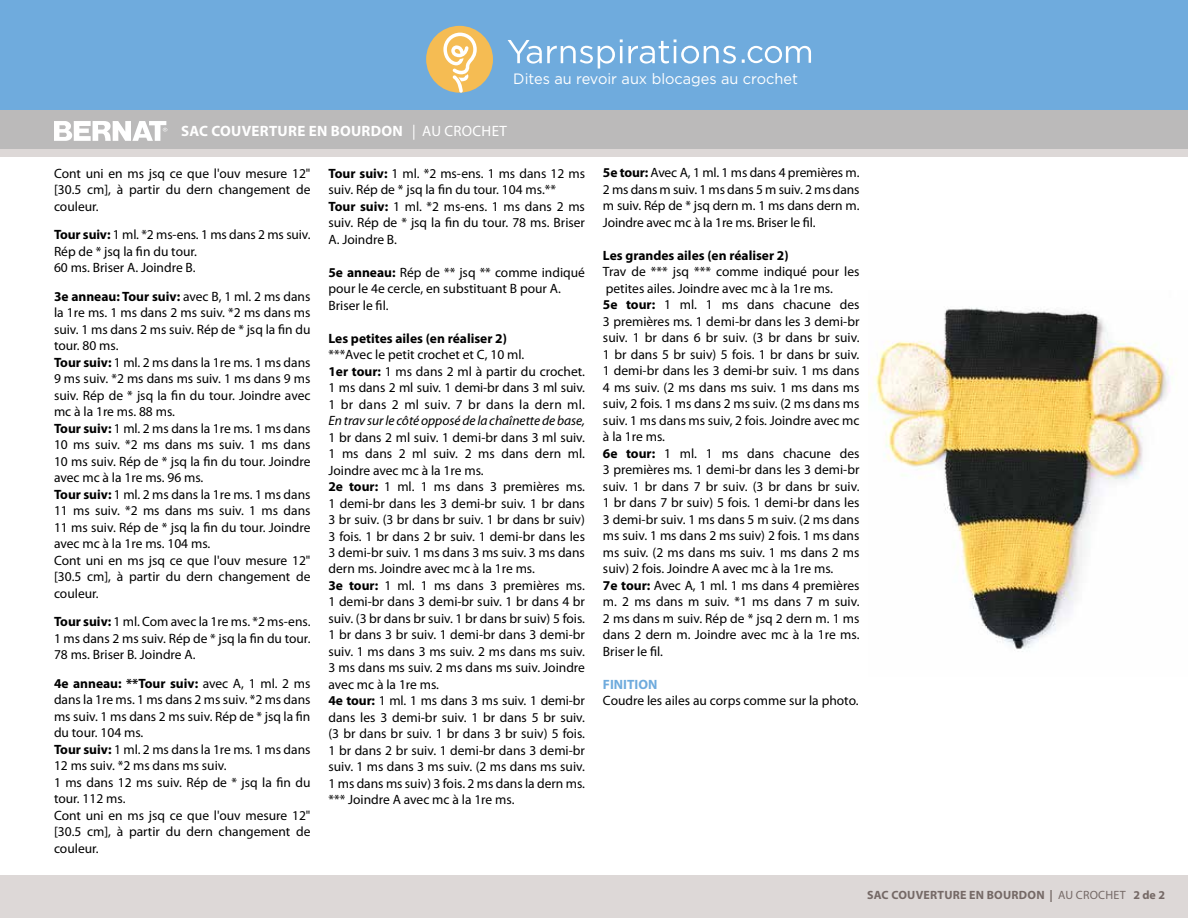
<style>
.page{position:relative;width:1188px;height:918px;background:#fff}
.page>*{position:absolute;margin:0;border:0;box-sizing:border-box;transform-origin:0 0}
.t1{font:15px "Gotham";color:#fff}
.t2{font:700 15px "Myriad Pro";letter-spacing:.02em;color:#fff}
.t3{font:13.5px/16.5px "Myriad Pro";color:#000}
.t4{font:700 13.5px "Myriad Pro";color:#000}
.t5{font:italic 13.5px "Myriad Pro";color:#000}
.t6{font:700 13.5px "Myriad Pro";color:#6fabdd}
.t7{font:700 12px "Myriad Pro";letter-spacing:.02em;color:#756966}
.s1{font-weight:400}
.s2{font-weight:700}
</style>
<div class="page">
<div style="left:0;top:149px;width:1188px;height:769px;background:#ddd8d7"></div>
<div style="left:0;top:0;width:1188px;height:116px;background:#6fabdd"></div>
<div style="left:426px;top:26px;width:67px;height:67px;background:#f5bc53;border-radius:50%"></div>
<svg style="left:443px;top:33px;width:34px;height:60px"></svg>
<div style="left:0;top:158px;width:1188px;height:717px;background:#fff"></div>
<div style="left:0;top:111px;width:1188px;height:38px;background:#bbbaba"></div>
<svg style="left:508px;top:39px;width:228px;height:30px"></svg>
<svg style="left:742px;top:46px;width:69px;height:17px"></svg>
<svg style="left:54px;top:121px;width:113px;height:20px"></svg>
<img style="left:869px;top:307px;width:304px;height:345px">
<p class="t1" style="left:513px;top:71px;width:286px">Dites au revoir aux blocages au crochet</p>
<p class="t2" style="left:181px;top:121px;width:328px">SAC COUVERTURE EN BOURDON <span class="s1">| AU CROCHET</span></p>
<p class="t3" style="left:54px;top:165px;width:258px;text-align:justify">Cont uni en ms jsq ce que l'ouv mesure 12" [30.5 cm], à partir du dern changement de couleur.</p>
<p class="t3" style="left:54px;top:226px;width:258px"><span class="s2">Tour suiv:</span> 1 ml. *2 ms-ens. 1 ms dans 2 ms suiv.<br>Rép de * jsq la fin du tour.<br>60 ms. Briser A. Joindre B.</p>
<p class="t3" style="left:54px;top:288px;width:258px"><span class="s2">3e anneau: Tour suiv:</span> avec B, 1 ml. 2 ms dans la 1re ms. 1 ms dans 2 ms suiv. *2 ms dans ms suiv. 1 ms dans 2 ms suiv. Rép de * jsq la fin du tour. 80 ms.<br><span class="s2">Tour suiv:</span> 1 ml. 2 ms dans la 1re ms. 1 ms dans 9 ms suiv. *2 ms dans ms suiv. 1 ms dans 9 ms suiv. Rép de * jsq la fin du tour. Joindre avec mc à la 1re ms. 88 ms.<br><span class="s2">Tour suiv:</span> 1 ml. 2 ms dans la 1re ms. 1 ms dans 10 ms suiv. *2 ms dans ms suiv. 1 ms dans 10 ms suiv. Rép de * jsq la fin du tour. Joindre avec mc à la 1re ms. 96 ms.<br><span class="s2">Tour suiv:</span> 1 ml. 2 ms dans la 1re ms. 1 ms dans 11 ms suiv. *2 ms dans ms suiv. 1 ms dans 11 ms suiv. Rép de * jsq la fin du tour. Joindre avec mc à la 1re ms. 104 ms.<br>Cont uni en ms jsq ce que l'ouv mesure 12" [30.5 cm], à partir du dern changement de couleur.</p>
<p class="t3" style="left:54px;top:613px;width:258px;text-align:justify"><span class="s2">Tour suiv:</span> 1 ml. Com avec la 1re ms. *2 ms-ens.<br>1 ms dans 2 ms suiv. Rép de * jsq la fin du tour.<br>78 ms. Briser B. Joindre A.</p>
<p class="t3" style="left:54px;top:675px;width:258px"><span class="s2">4e anneau: **Tour suiv:</span> avec A, 1 ml. 2 ms dans la 1re ms. 1 ms dans 2 ms suiv. *2 ms dans ms suiv. 1 ms dans 2 ms suiv. Rép de * jsq la fin du tour. 104 ms.<br><span class="s2">Tour suiv:</span> 1 ml. 2 ms dans la 1re ms. 1 ms dans<br>12 ms suiv. *2 ms dans ms suiv.<br>1 ms dans 12 ms suiv. Rép de * jsq la fin du tour. 112 ms.<br>Cont uni en ms jsq ce que l'ouv mesure 12" [30.5 cm], à partir du dern changement de couleur.</p>
<p class="t3" style="left:328px;top:165px;width:258px"><span class="s2">Tour suiv:</span> 1 ml. *2 ms-ens. 1 ms dans 12 ms suiv. Rép de * jsq la fin du tour. 104 ms.** <span class="s2">Tour suiv:</span> 1 ml. *2 ms-ens. 1 ms dans 2 ms suiv. Rép de * jsq la fin du tour. 78 ms. Briser A. Joindre B.</p>
<p class="t3" style="left:328px;top:264px;width:258px"><span class="s2">5e anneau:</span> Rép de ** jsq ** comme indiqué pour le 4e cercle, en substituant B pour A.<br>Briser le fil.</p>
<p class="t4" style="left:328px;top:329px;width:180px">Les petites ailes (en réaliser 2)</p>
<p class="t3" style="left:328px;top:346px;width:258px">***Avec le petit crochet et C, 10 ml.<br><span class="s2">1er tour:</span> 1 ms dans 2 ml à partir du crochet.<br>1 ms dans 2 ml suiv. 1 demi-br dans 3 ml suiv.<br>1 br dans 2 ml suiv. 7 br dans la dern ml.</p>
<p class="t5" style="left:328px;top:412px;width:258px">En trav sur le côté opposé de la chaînette de base,</p>
<p class="t3" style="left:328px;top:429px;width:258px">1 br dans 2 ml suiv. 1 demi-br dans 3 ml suiv.<br>1 ms dans 2 ml suiv. 2 ms dans dern ml.<br>Joindre avec mc à la 1re ms.<br><span class="s2">2e tour:</span> 1 ml. 1 ms dans 3 premières ms.<br>1 demi-br dans les 3 demi-br suiv. 1 br dans 3 br suiv. (3 br dans br suiv. 1 br dans br suiv)<br>3 fois. 1 br dans 2 br suiv. 1 demi-br dans les 3 demi-br suiv. 1 ms dans 3 ms suiv. 3 ms dans dern ms. Joindre avec mc à la 1re ms.<br><span class="s2">3e tour:</span> 1 ml. 1 ms dans 3 premières ms.<br>1 demi-br dans 3 demi-br suiv. 1 br dans 4 br suiv. (3 br dans br suiv. 1 br dans br suiv) 5 fois.<br>1 br dans 3 br suiv. 1 demi-br dans 3 demi-br suiv. 1 ms dans 3 ms suiv. 2 ms dans ms suiv.<br>3 ms dans ms suiv. 2 ms dans ms suiv. Joindre avec mc à la 1re ms.<br><span class="s2">4e tour:</span> 1 ml. 1 ms dans 3 ms suiv. 1 demi-br dans les 3 demi-br suiv. 1 br dans 5 br suiv. (3 br dans br suiv. 1 br dans 3 br suiv) 5 fois.<br>1 br dans 2 br suiv. 1 demi-br dans 3 demi-br suiv. 1 ms dans 3 ms suiv. (2 ms dans ms suiv.<br>1 ms dans ms suiv) 3 fois. 2 ms dans la dern ms. *** Joindre A avec mc à la 1re ms.</p>
<p class="t3" style="left:603px;top:164px;width:258px;text-align:justify"><span class="s2">5e tour:</span> Avec A, 1 ml. 1 ms dans 4 premières m.<br>2 ms dans m suiv. 1 ms dans 5 m suiv. 2 ms dans m suiv. Rép de * jsq dern m. 1 ms dans dern m.<br>Joindre avec mc à la 1re ms. Briser le fil.</p>
<p class="t4" style="left:603px;top:247px;width:187px">Les grandes ailes (en réaliser 2)</p>
<p class="t3" style="left:603px;top:263px;width:258px">Trav de *** jsq *** comme indiqué pour les petites ailes. Joindre avec mc à la 1re ms.<br><span class="s2">5e tour:</span> 1 ml. 1 ms dans chacune des 3 premières ms. 1 demi-br dans les 3 demi-br suiv. 1 br dans 6 br suiv. (3 br dans br suiv.<br>1 br dans 5 br suiv) 5 fois. 1 br dans br suiv.<br>1 demi-br dans les 3 demi-br suiv. 1 ms dans 4 ms suiv. (2 ms dans ms suiv. 1 ms dans ms suiv, 2 fois. 1 ms dans 2 ms suiv. (2 ms dans ms suiv. 1 ms dans ms suiv, 2 fois. Joindre avec mc à la 1re ms.<br><span class="s2">6e tour:</span> 1 ml. 1 ms dans chacune des 3 premières ms. 1 demi-br dans les 3 demi-br suiv. 1 br dans 7 br suiv. (3 br dans br suiv.<br>1 br dans 7 br suiv) 5 fois. 1 demi-br dans les 3 demi-br suiv. 1 ms dans 5 m suiv. (2 ms dans ms suiv. 1 ms dans 2 ms suiv) 2 fois. 1 ms dans ms suiv. (2 ms dans ms suiv. 1 ms dans 2 ms suiv) 2 fois. Joindre A avec mc à la 1re ms.<br><span class="s2">7e tour:</span> Avec A, 1 ml. 1 ms dans 4 premières m. 2 ms dans m suiv. *1 ms dans 7 m suiv.<br>2 ms dans m suiv. Rép de * jsq 2 dern m. 1 ms dans 2 dern m. Joindre avec mc à la 1re ms.<br>Briser le fil.</p>
<p class="t6" style="left:603px;top:676px;width:56px">FINITION</p>
<p class="t3" style="left:603px;top:692px;width:257px">Coudre les ailes au corps comme sur la photo.</p>
<p class="t7" style="left:867px;top:887px;width:300px">SAC COUVERTURE EN BOURDON | <span class="s1">AU CROCHET</span> 2 de 2</p>
</div>
